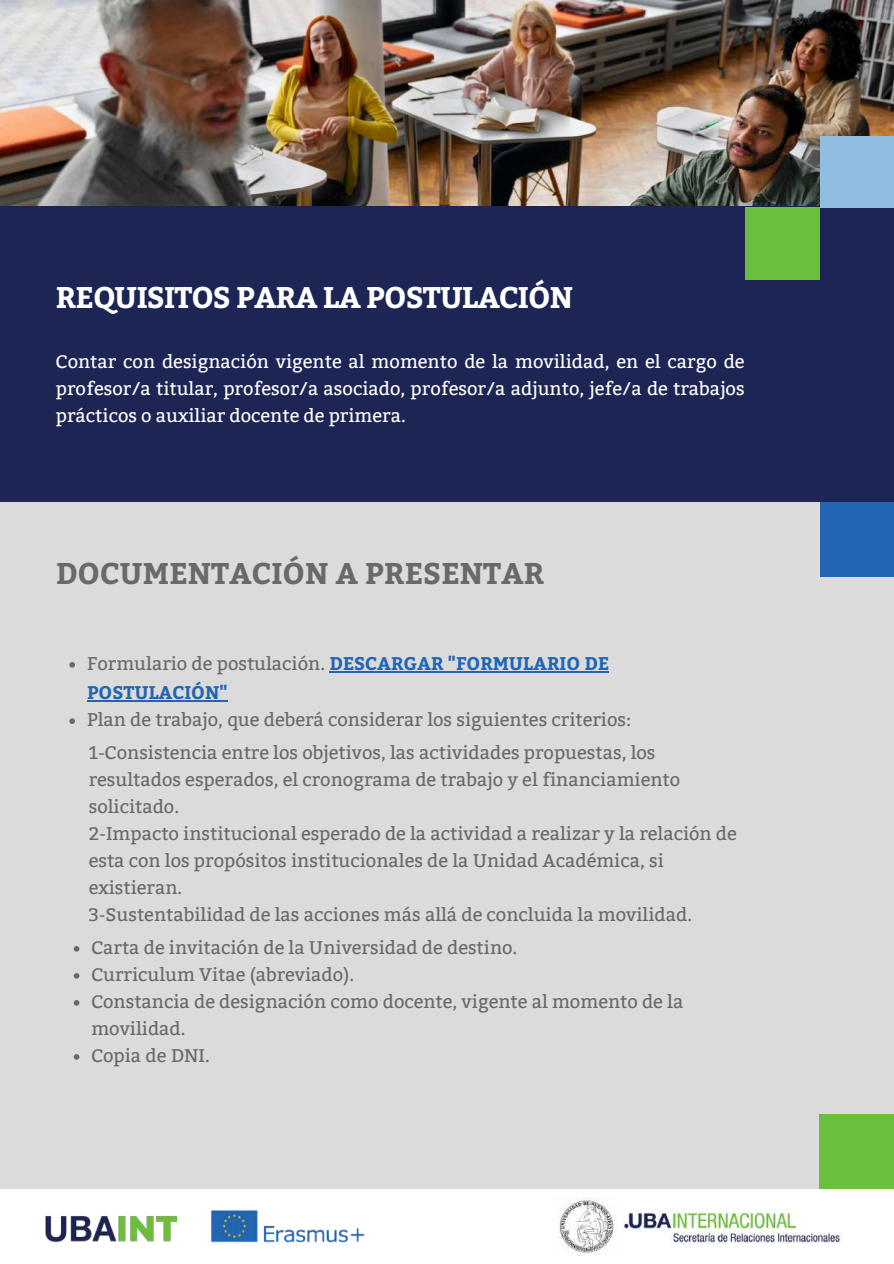
<style>
.page{position:relative;width:894px;height:1264px;background:#fff}
.page>*{position:absolute;margin:0;border:0;box-sizing:border-box;transform-origin:0 0}
.t1{font:700 29.85px "Bitter";letter-spacing:-.03em;color:#fff}
.t2{font:700 29.85px "Bitter";color:#696969}
.t3{font:18.3px/27px "Bitter";color:#696969}
.t4{font:18.3px/27px "Bitter";color:#fff;text-align:justify}
.t5{font:700 18.3px/29.2px "Bitter";color:#2265b3}
.s1{font-weight:400;color:#696969}
</style>
<div class="page">
<div style="left:0;top:0;width:893px;height:1263px;background:#1d2554"></div>
<img style="left:0;top:0;width:893px;height:206px">
<div style="left:0;top:502px;width:893px;height:694px;background:#dbdbdb"></div>
<div style="left:819px;top:502px;width:74px;height:74px;background:#2265b3"></div>
<div style="left:818px;top:1114px;width:75px;height:74px;background:#6cbf3c"></div>
<div style="left:0;top:1188px;width:893px;height:75px;background:#fff"></div>
<svg style="left:69px;top:662px;width:6px;height:5px"></svg>
<hr style="left:329px;top:671px;width:280px;height:1px;background:#2265b3">
<hr style="left:87px;top:700px;width:140px;height:1px;background:#2265b3">
<svg style="left:69px;top:718px;width:6px;height:6px"></svg>
<svg style="left:74px;top:946px;width:5px;height:5px"></svg>
<svg style="left:74px;top:973px;width:5px;height:5px"></svg>
<svg style="left:74px;top:1000px;width:5px;height:5px"></svg>
<svg style="left:74px;top:1054px;width:5px;height:5px"></svg>
<div style="left:745px;top:207px;width:74px;height:73px;background:#6cbf3c"></div>
<div style="left:819px;top:136px;width:74px;height:71px;background:#91bde1"></div>
<img style="left:45px;top:1216px;width:131px;height:27px">
<img style="left:210px;top:1210px;width:155px;height:33px">
<img style="left:558px;top:1198px;width:59px;height:57px">
<img style="left:623px;top:1208px;width:220px;height:36px">
<h1 class="t1" style="left:56px;top:276px;width:518px">REQUISITOS PARA LA POSTULACIÓN</h1>
<p class="t4" style="left:56px;top:348px;width:690px">Contar con designación vigente al momento de la movilidad, en el cargo de profesor/a titular, profesor/a asociado, profesor/a adjunto, jefe/a de trabajos prácticos o auxiliar docente de primera.</p>
<h1 class="t2" style="left:56px;top:552px;width:490px">DOCUMENTACIÓN A PRESENTAR</h1>
<p class="t5" style="left:87px;top:647px;width:523px"><span class="s1">Formulario de postulación.</span> DESCARGAR "FORMULARIO DE<br>POSTULACIÓN"</p>
<p class="t3" style="left:87px;top:706px;width:545px">Plan de trabajo, que deberá considerar los siguientes criterios:</p>
<p class="t3" style="left:89px;top:739px;width:649px">1-Consistencia entre los objetivos, las actividades propuestas, los resultados esperados, el cronograma de trabajo y el financiamiento solicitado.<br>2-Impacto institucional esperado de la actividad a realizar y la relación de esta con los propósitos institucionales de la Unidad Académica, si existieran.<br>3-Sustentabilidad de las acciones más allá de concluida la movilidad.</p>
<p class="t3" style="left:91px;top:934px;width:593px">Carta de invitación de la Universidad de destino.<br>Curriculum Vitae (abreviado).<br>Constancia de designación como docente, vigente al momento de la movilidad.<br>Copia de DNI.</p>
</div>
